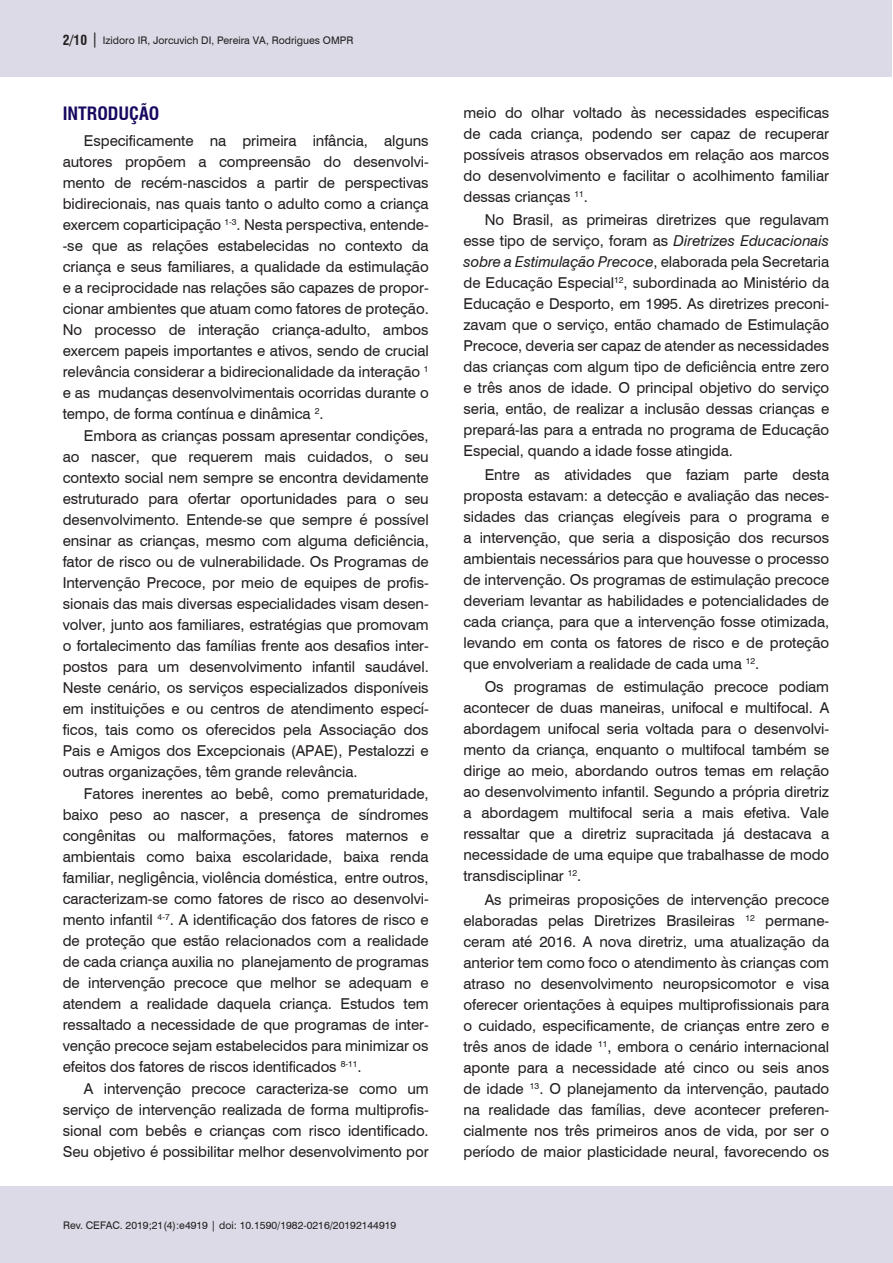
<style>
.page{position:relative;width:893px;height:1263px;background:#fff}
.page>*{position:absolute;margin:0;border:0;box-sizing:border-box;transform-origin:0 0}
.Nivel_1{font:700 condensed 18px "Swiss 721 BT";color:#18085f}
.Corpo_do_texto{font:15px/21px "Swiss 721 BT";letter-spacing:-.005em;color:#231f20;text-align:justify}
.t1{font:10.5px "Swiss 721 BT";color:#231f20}
.s1{font-weight:700;font-stretch:condensed;font-size:13.5px}
.s2{font-size:15px}
.s3{font-style:italic}
</style>
<div class="page">
<div style="left:0;top:1186px;width:892px;height:77px;background:#dcdae7"></div>
<div style="left:0;top:0;width:892px;height:77px;background:#dcdae7"></div>
<p class="t1" style="left:63px;top:33px;width:292px"><span class="s1">2/10</span> <span class="s2">|</span> Izidoro IR, Jorcuvich DI, Pereira VA, Rodrigues OMPR</p>
<p class="Nivel_1" style="left:63px;top:103px;width:98px">INTRODUÇÃO</p>
<p class="Corpo_do_texto" style="left:63px;top:130px;width:368px;text-indent:21px">Especificamente na primeira infância, alguns autores propõem a compreensão do desenvolvi&shy;mento de recém-nascidos a partir de perspectivas bidirecionais, nas quais tanto o adulto como a criança exercem coparticipação <sup>1-3</sup>. Nesta perspectiva, entende--se que as relações estabelecidas no contexto da criança e seus familiares, a qualidade da estimulação e a reciprocidade nas relações são capazes de propor&shy;cionar ambientes que atuam como fatores de proteção.<br>No processo de interação criança-adulto, ambos exercem papeis importantes e ativos, sendo de crucial relevância considerar a bidirecionalidade da interação <sup>1 </sup>e as mudanças desenvolvimentais ocorridas durante o tempo, de forma contínua e dinâmica <sup>2</sup>.</p>
<p class="Corpo_do_texto" style="left:63px;top:424px;width:368px;text-indent:21px">Embora as crianças possam apresentar condições, ao nascer, que requerem mais cuidados, o seu contexto social nem sempre se encontra devidamente estruturado para ofertar oportunidades para o seu desenvolvimento. Entende-se que sempre é possível ensinar as crianças, mesmo com alguma deficiência, fator de risco ou de vulnerabilidade. Os Programas de Intervenção Precoce, por meio de equipes de profis&shy;sionais das mais diversas especialidades visam desen&shy;volver, junto aos familiares, estratégias que promovam o fortalecimento das famílias frente aos desafios inter&shy;postos para um desenvolvimento infantil saudável.<br>Neste cenário, os serviços especializados disponíveis em instituições e ou centros de atendimento especí&shy;ficos, tais como os oferecidos pela Associação dos Pais e Amigos dos Excepcionais (APAE), Pestalozzi e outras organizações, têm grande relevância.</p>
<p class="Corpo_do_texto" style="left:63px;top:782px;width:368px;text-indent:21px">Fatores inerentes ao bebê, como prematuridade, baixo peso ao nascer, a presença de síndromes congênitas ou malformações, fatores maternos e ambientais como baixa escolaridade, baixa renda familiar, negligência, violência doméstica, entre outros, caracterizam-se como fatores de risco ao desenvolvi&shy;mento infantil <sup>4-7</sup>. A identificação dos fatores de risco e de proteção que estão relacionados com a realidade de cada criança auxilia no planejamento de programas de intervenção precoce que melhor se adequam e atendem a realidade daquela criança. Estudos tem ressaltado a necessidade de que programas de inter&shy;venção precoce sejam estabelecidos para minimizar os efeitos dos fatores de riscos identificados <sup>8-11</sup>.</p>
<p class="Corpo_do_texto" style="left:63px;top:1077px;width:368px;text-indent:21px">A intervenção precoce caracteriza-se como um serviço de intervenção realizada de forma multiprofis&shy;sional com bebês e crianças com risco identificado.<br>Seu objetivo é possibilitar melhor desenvolvimento por</p>
<p class="t1" style="left:63px;top:1218px;width:335px">Rev. CEFAC. 2019;21(4):e4919 | doi: 10.1590/1982-0216/20192144919</p>
<p class="Corpo_do_texto" style="left:463px;top:101px;width:367px">meio do olhar voltado às necessidades especificas de cada criança, podendo ser capaz de recuperar possíveis atrasos observados em relação aos marcos do desenvolvimento e facilitar o acolhimento familiar dessas crianças <sup>11</sup>.</p>
<p class="Corpo_do_texto" style="left:463px;top:209px;width:367px;text-indent:21px">No Brasil, as primeiras diretrizes que regulavam esse tipo de serviço, foram as <span class="s3">Diretrizes Educacionais sobre a Estimulação Precoce</span>, elaborada pela Secretaria de Educação Especial<sup>12</sup>, subordinada ao Ministério da Educação e Desporto, em 1995. As diretrizes preconi&shy;zavam que o serviço, então chamado de Estimulação Precoce, deveria ser capaz de atender as necessidades das crianças com algum tipo de deficiência entre zero e três anos de idade. O principal objetivo do serviço seria, então, de realizar a inclusão dessas crianças e prepará-las para a entrada no programa de Educação Especial, quando a idade fosse atingida.</p>
<p class="Corpo_do_texto" style="left:463px;top:463px;width:367px;text-indent:21px">Entre as atividades que faziam parte desta proposta estavam: a detecção e avaliação das neces&shy;sidades das crianças elegíveis para o programa e a intervenção, que seria a disposição dos recursos ambientais necessários para que houvesse o processo de intervenção. Os programas de estimulação precoce deveriam levantar as habilidades e potencialidades de cada criança, para que a intervenção fosse otimizada, levando em conta os fatores de risco e de proteção que envolveriam a realidade de cada uma <sup>12</sup>.</p>
<p class="Corpo_do_texto" style="left:463px;top:676px;width:367px;text-indent:21px">Os programas de estimulação precoce podiam acontecer de duas maneiras, unifocal e multifocal. A abordagem unifocal seria voltada para o desenvolvi&shy;mento da criança, enquanto o multifocal também se dirige ao meio, abordando outros temas em relação ao desenvolvimento infantil. Segundo a própria diretriz a abordagem multifocal seria a mais efetiva. Vale ressaltar que a diretriz supracitada já destacava a necessidade de uma equipe que trabalhasse de modo transdisciplinar <sup>12</sup>.</p>
<p class="Corpo_do_texto" style="left:463px;top:888px;width:367px;text-indent:21px">As primeiras proposições de intervenção precoce elaboradas pelas Diretrizes Brasileiras <sup>12</sup> permane&shy;ceram até 2016. A nova diretriz, uma atualização da anterior tem como foco o atendimento às crianças com atraso no desenvolvimento neuropsicomotor e visa oferecer orientações à equipes multiprofissionais para o cuidado, especificamente, de crianças entre zero e três anos de idade <sup>11</sup>, embora o cenário internacional aponte para a necessidade até cinco ou seis anos de idade <sup>13</sup>. O planejamento da intervenção, pautado na realidade das famílias, deve acontecer preferen&shy;cialmente nos três primeiros anos de vida, por ser o período de maior plasticidade neural, favorecendo os</p>
</div>
